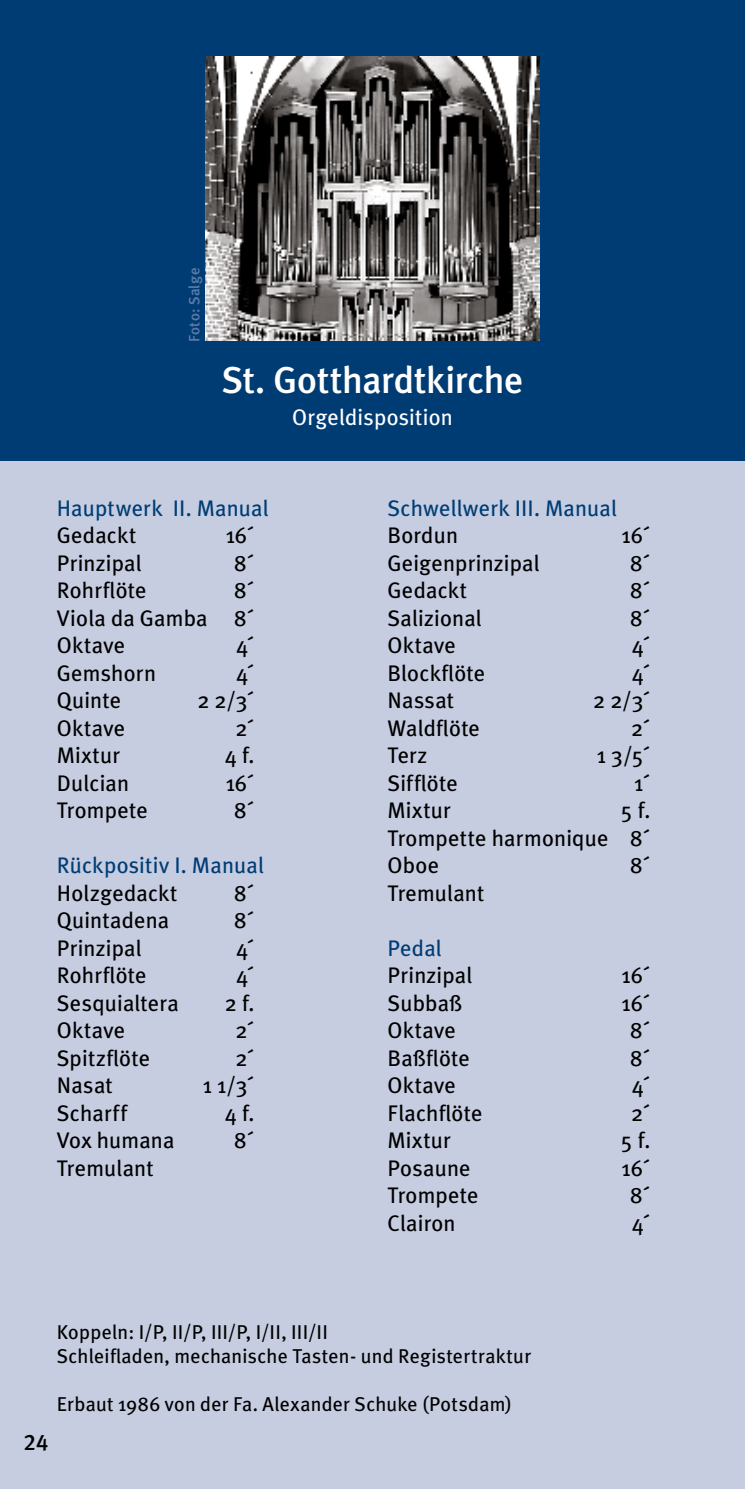
<style>
.page{position:relative;width:745px;height:1489px;background:#fff}
.page>*{position:absolute;margin:0;border:0;box-sizing:border-box;transform-origin:0 0}
.t1{font:500 37.5px "Meta Plus";letter-spacing:-.01em;color:#fff}
.t2{font:22.5px/27.5px "Meta Plus";letter-spacing:.01em;color:#000;text-align:justify}
.t3{font:22.5px "Meta Plus";letter-spacing:.005em;color:#003c74}
.t4{font:22.5px "Meta Plus";letter-spacing:.01em;color:#fff}
.t5{font:22.5px "Meta Plus Medium Caps";color:#000}
.t6{font:20px/24px "Meta Plus";letter-spacing:.01em;color:#000}
.t7{font:500 15px "Meta Plus";letter-spacing:.02em;color:#5c7aa7}
</style>
<div class="page">
<div style="left:0;top:194px;width:744px;height:1294px;background:#c6cde1"></div>
<div style="left:0;top:0;width:744px;height:461px;background:#003c74"></div>
<img style="left:205px;top:57px;width:334px;height:283px">
<p class="t7" style="left:185px;top:342px;width:76px;rotate:-90deg">Foto: Salge</p>
<h1 class="t1" style="left:221px;top:358px;width:303px">St. Gotthardtkirche</h1>
<p class="t4" style="left:292px;top:404px;width:162px">Orgeldisposition</p>
<p class="t3" style="left:57px;top:494px;width:213px">Hauptwerk II. Manual</p>
<p class="t2" style="left:57px;top:521px;width:81px">Gedackt</p>
<p class="t2" style="left:225px;top:521px;width:30px">16´</p>
<p class="t2" style="left:57px;top:549px;width:86px">Prinzipal</p>
<p class="t2" style="left:234px;top:549px;width:22px">8´</p>
<p class="t2" style="left:57px;top:576px;width:91px">Rohrflöte</p>
<p class="t2" style="left:57px;top:576px;width:199px;text-indent:177px">8´ Viola da Gamba 8´ Oktave</p>
<p class="t2" style="left:236px;top:631px;width:20px">4´</p>
<p class="t2" style="left:57px;top:659px;width:101px">Gemshorn</p>
<p class="t2" style="left:236px;top:659px;width:20px">4´</p>
<p class="t2" style="left:57px;top:686px;width:66px">Quinte</p>
<p class="t2" style="left:197px;top:686px;width:59px">2 2/3´</p>
<p class="t2" style="left:57px;top:714px;width:70px">Oktave</p>
<p class="t2" style="left:235px;top:714px;width:20px">2´</p>
<p class="t2" style="left:57px;top:741px;width:65px">Mixtur</p>
<p class="t2" style="left:225px;top:741px;width:31px">4 f.</p>
<p class="t2" style="left:57px;top:769px;width:74px">Dulcian</p>
<p class="t2" style="left:225px;top:769px;width:30px">16´</p>
<p class="t2" style="left:57px;top:796px;width:92px">Trompete</p>
<p class="t2" style="left:234px;top:796px;width:22px">8´</p>
<p class="t3" style="left:57px;top:852px;width:208px">Rückpositiv I. Manual</p>
<p class="t2" style="left:57px;top:878px;width:122px">Holzgedackt</p>
<p class="t2" style="left:234px;top:878px;width:22px">8´</p>
<p class="t2" style="left:57px;top:906px;width:114px">Quintadena</p>
<p class="t2" style="left:234px;top:906px;width:22px">8´</p>
<p class="t2" style="left:57px;top:933px;width:86px">Prinzipal</p>
<p class="t2" style="left:236px;top:933px;width:20px">4´</p>
<p class="t2" style="left:57px;top:961px;width:91px">Rohrflöte</p>
<p class="t2" style="left:236px;top:961px;width:20px">4´</p>
<p class="t2" style="left:57px;top:988px;width:124px">Sesquialtera</p>
<p class="t2" style="left:225px;top:988px;width:31px">2 f.</p>
<p class="t2" style="left:57px;top:1016px;width:70px">Oktave</p>
<p class="t2" style="left:235px;top:1016px;width:20px">2´</p>
<p class="t2" style="left:57px;top:1043px;width:95px">Spitzflöte</p>
<p class="t2" style="left:235px;top:1043px;width:20px">2´</p>
<p class="t2" style="left:57px;top:1071px;width:58px">Nasat</p>
<p class="t2" style="left:202px;top:1071px;width:53px">1 1/3´</p>
<p class="t2" style="left:57px;top:1098px;width:72px">Scharff</p>
<p class="t2" style="left:225px;top:1098px;width:31px">4 f.</p>
<p class="t2" style="left:57px;top:1126px;width:119px">Vox humana</p>
<p class="t2" style="left:234px;top:1126px;width:22px">8´</p>
<p class="t2" style="left:57px;top:1153px;width:98px">Tremulant</p>
<p class="t3" style="left:387px;top:494px;width:231px">Schwellwerk III. Manual</p>
<p class="t2" style="left:387px;top:521px;width:72px">Bordun</p>
<p class="t2" style="left:621px;top:521px;width:30px">16´</p>
<p class="t2" style="left:387px;top:548px;width:153px">Geigenprinzipal</p>
<p class="t2" style="left:629px;top:548px;width:22px">8´</p>
<p class="t2" style="left:387px;top:576px;width:81px">Gedackt</p>
<p class="t2" style="left:629px;top:576px;width:22px">8´</p>
<p class="t2" style="left:387px;top:603px;width:96px">Salizional</p>
<p class="t2" style="left:629px;top:603px;width:22px">8´</p>
<p class="t2" style="left:387px;top:631px;width:70px">Oktave</p>
<p class="t2" style="left:631px;top:631px;width:20px">4´</p>
<p class="t2" style="left:387px;top:658px;width:99px">Blockflöte</p>
<p class="t2" style="left:631px;top:658px;width:20px">4´</p>
<p class="t2" style="left:387px;top:686px;width:68px">Nassat</p>
<p class="t2" style="left:592px;top:686px;width:59px">2 2/3´</p>
<p class="t2" style="left:387px;top:713px;width:94px">Waldflöte</p>
<p class="t2" style="left:631px;top:713px;width:20px">2´</p>
<p class="t2" style="left:387px;top:741px;width:41px">Terz</p>
<p class="t2" style="left:596px;top:741px;width:55px">1 3/5´</p>
<p class="t2" style="left:387px;top:768px;width:72px">Sifflöte</p>
<p class="t2" style="left:633px;top:768px;width:18px">1´</p>
<p class="t2" style="left:387px;top:796px;width:65px">Mixtur</p>
<p class="t2" style="left:387px;top:796px;width:264px;text-indent:233px">5 f.<br>Trompette harmonique 8´ Oboe</p>
<p class="t2" style="left:629px;top:851px;width:22px">8´</p>
<p class="t2" style="left:387px;top:878px;width:98px">Tremulant</p>
<p class="t3" style="left:387px;top:934px;width:56px">Pedal</p>
<p class="t2" style="left:387px;top:961px;width:86px">Prinzipal</p>
<p class="t2" style="left:621px;top:961px;width:30px">16´</p>
<p class="t2" style="left:387px;top:988px;width:77px">Subbaß</p>
<p class="t2" style="left:621px;top:988px;width:30px">16´</p>
<p class="t2" style="left:387px;top:1016px;width:70px">Oktave</p>
<p class="t2" style="left:629px;top:1016px;width:22px">8´</p>
<p class="t2" style="left:387px;top:1043px;width:84px">Baßflöte</p>
<p class="t2" style="left:629px;top:1043px;width:22px">8´</p>
<p class="t2" style="left:387px;top:1071px;width:70px">Oktave</p>
<p class="t2" style="left:631px;top:1071px;width:20px">4´</p>
<p class="t2" style="left:387px;top:1098px;width:96px">Flachflöte</p>
<p class="t2" style="left:631px;top:1098px;width:20px">2´</p>
<p class="t2" style="left:387px;top:1126px;width:65px">Mixtur</p>
<p class="t2" style="left:620px;top:1126px;width:31px">5 f.</p>
<p class="t2" style="left:387px;top:1153px;width:85px">Posaune</p>
<p class="t2" style="left:621px;top:1153px;width:30px">16´</p>
<p class="t2" style="left:387px;top:1181px;width:92px">Trompete</p>
<p class="t2" style="left:629px;top:1181px;width:22px">8´</p>
<p class="t2" style="left:387px;top:1208px;width:70px">Clairon</p>
<p class="t2" style="left:631px;top:1208px;width:20px">4´</p>
<p class="t5" style="left:24px;top:1428px;width:26px">24</p>
<p class="t6" style="left:57px;top:1319px;width:475px">Koppeln: I/P, II/P, III/P, I/II, III/II<br>Schleifladen, mechanische Tasten- und Registertraktur</p>
<p class="t6" style="left:57px;top:1391px;width:456px">Erbaut 1986 von der Fa. Alexander Schuke (Potsdam)</p>
</div>
